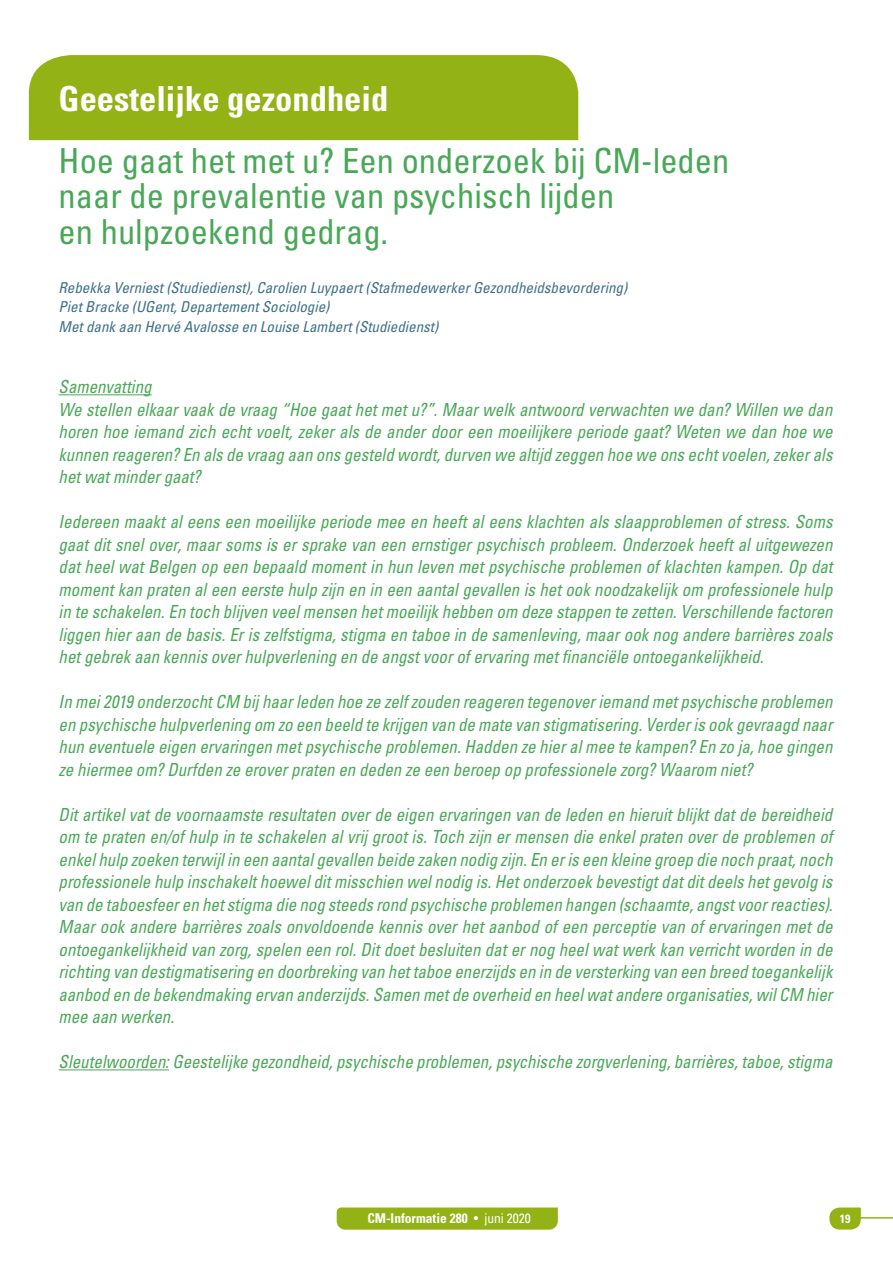
<style>
.page{position:relative;width:893px;height:1263px;background:#fff}
.page>*{position:absolute;margin:0;border:0;box-sizing:border-box;transform-origin:0 0}
.t1{font:condensed 34.5px/36px "Univers LT Std";color:#49a857}
.t2{font:700 condensed 34.5px "Univers LT Std";color:#fff}
.t3{font:italic condensed 18px/22.5px "Univers LT Std";color:#49a857;text-align:justify;scale:.94 1}
.t4{font:italic condensed 15px/19.5px "Univers LT Std";color:#3f7287}
.t5{font:700 condensed 13.5px "Univers LT Std";color:#fff}
.t6{font:700 condensed 12px "Univers LT Std";color:#fff}
.s1{font-weight:400}
</style>
<div class="page">
<div style="left:29px;top:55px;width:549px;height:85px;background:#92b216"></div>
<div style="left:59px;top:81px;width:329px;height:30px;background:#92b216"></div>
<hr style="left:59px;top:394px;width:93px;height:1px;background:#49a857">
<hr style="left:59px;top:1069px;width:110px;height:1px;background:#49a857">
<svg style="left:829px;top:1207px;width:36px;height:23px"></svg>
<hr style="left:857px;top:1217px;width:36px;height:1px;background:#92b216">
<div style="left:337px;top:1207px;width:221px;height:22px;background:#92b216"></div>
<h1 class="t2" style="left:59px;top:77px;width:331px">Geestelijke gezondheid</h1>
<h1 class="t1" style="left:59px;top:142px;width:672px">Hoe gaat het met u? Een onderzoek bij CM-leden naar de prevalentie van psychisch lijden<br>en hulpzoekend gedrag.</h1>
<p class="t4" style="left:59px;top:277px;width:570px">Rebekka Verniest (Studiedienst), Carolien Luypaert (Stafmedewerker Gezondheidsbevordering)<br>Piet Bracke (UGent, Departement Sociologie)<br>Met dank aan Hervé Avalosse en Louise Lambert (Studiedienst)</p>
<p class="t3" style="left:59px;top:375px;width:825px;text-align:left">Samenvatting<br>We stellen elkaar vaak de vraag “Hoe gaat het met u?”. Maar welk antwoord verwachten we dan? Willen we dan horen hoe iemand zich echt voelt, zeker als de ander door een moeilijkere periode gaat? Weten we dan hoe we kunnen reageren? En als de vraag aan ons gesteld wordt, durven we altijd zeggen hoe we ons echt voelen, zeker als het wat minder gaat?</p>
<p class="t3" style="left:59px;top:510px;width:825px">Iedereen maakt al eens een moeilijke periode mee en heeft al eens klachten als slaapproblemen of stress. Soms gaat dit snel over, maar soms is er sprake van een ernstiger psychisch probleem. Onderzoek heeft al uitgewezen dat heel wat Belgen op een bepaald moment in hun leven met psychische problemen of klachten kampen. Op dat moment kan praten al een eerste hulp zijn en in een aantal gevallen is het ook noodzakelijk om professionele hulp in te schakelen. En toch blijven veel mensen het moeilijk hebben om deze stappen te zetten. Verschillende factoren liggen hier aan de basis. Er is zelfstigma, stigma en taboe in de samenleving, maar ook nog andere barrières zoals het gebrek aan kennis over hulpverlening en de angst voor of ervaring met financiële ontoegankelijkheid.</p>
<p class="t3" style="left:59px;top:690px;width:825px">In mei 2019 onderzocht CM bij haar leden hoe ze zelf zouden reageren tegenover iemand met psychische problemen en psychische hulpverlening om zo een beeld te krijgen van de mate van stigmatisering. Verder is ook gevraagd naar hun eventuele eigen ervaringen met psychische problemen. Hadden ze hier al mee te kampen? En zo ja, hoe gingen ze hiermee om? Durfden ze erover praten en deden ze een beroep op professionele zorg? Waarom niet?</p>
<p class="t3" style="left:59px;top:803px;width:825px">Dit artikel vat de voornaamste resultaten over de eigen ervaringen van de leden en hieruit blijkt dat de bereidheid om te praten en/of hulp in te schakelen al vrij groot is. Toch zijn er mensen die enkel praten over de problemen of enkel hulp zoeken terwijl in een aantal gevallen beide zaken nodig zijn. En er is een kleine groep die noch praat, noch professionele hulp inschakelt hoewel dit misschien wel nodig is. Het onderzoek bevestigt dat dit deels het gevolg is van de taboesfeer en het stigma die nog steeds rond psychische problemen hangen (schaamte, angst voor reacties).<br>Maar ook andere barrières zoals onvoldoende kennis over het aanbod of een perceptie van of ervaringen met de ontoegankelijkheid van zorg, spelen een rol. Dit doet besluiten dat er nog heel wat werk kan verricht worden in de richting van destigmatisering en doorbreking van het taboe enerzijds en in de versterking van een breed toegankelijk aanbod en de bekendmaking ervan anderzijds. Samen met de overheid en heel wat andere organisaties, wil CM hier mee aan werken.</p>
<p class="t3" style="left:59px;top:1050px;width:825px">Sleutelwoorden: Geestelijke gezondheid, psychische problemen, psychische zorgverlening, barrières, taboe, stigma</p>
<p class="t5" style="left:367px;top:1210px;width:165px">CM-Informatie 280 <span class="s1">• juni 2020</span></p>
<p class="t6" style="left:840px;top:1211px;width:12px">19</p>
</div>
